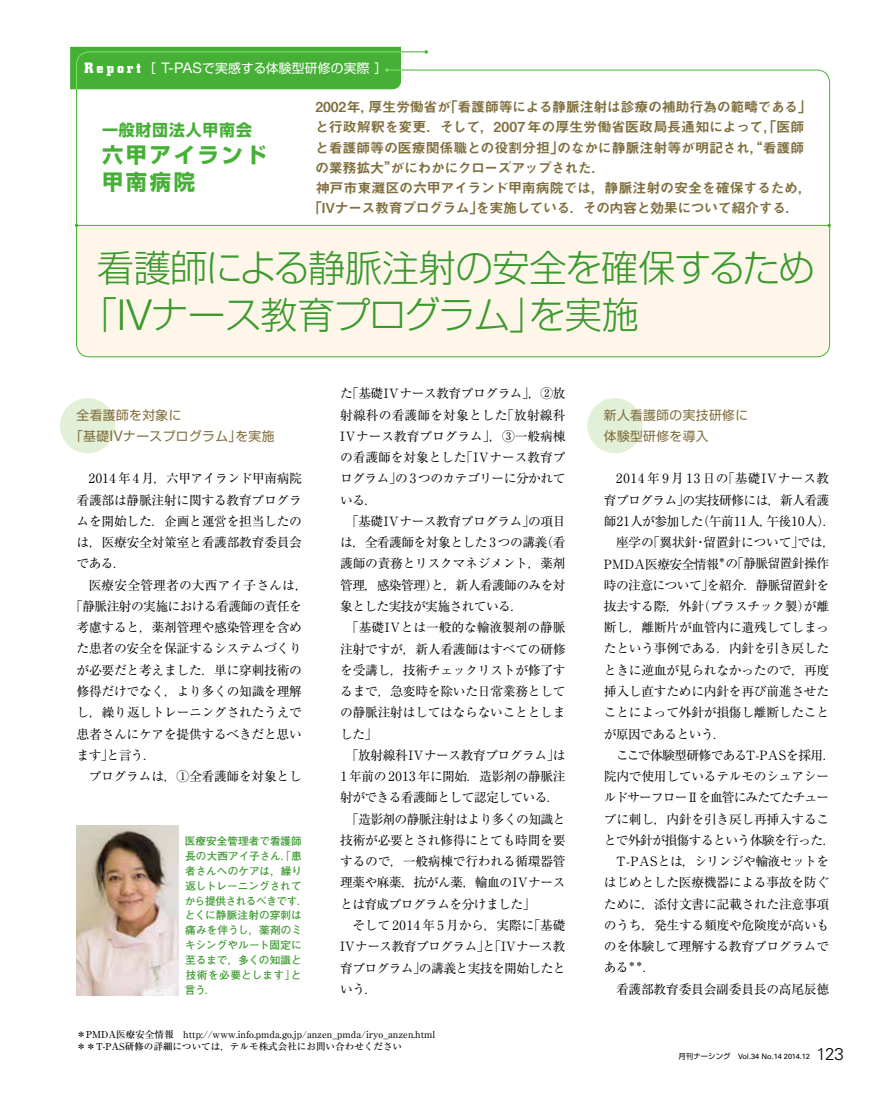
<style>
.page{position:relative;width:893px;height:1093px;background:#fff}
.page>*{position:absolute;margin:0;border:0;box-sizing:border-box;transform-origin:0 0}
.t1{font:300 37.2px/46.8px "Shin Go Pro";letter-spacing:-.03em;color:#3a9a2d}
.t2{font:700 21.3px/26.5px "Shin Go Pro";letter-spacing:.125em;color:#45b035}
.t3{font:300 16.95px "Univers LT Std";color:#000}
.t4{font:700 15.9px "Shin Go Pro";letter-spacing:.05em;color:#45b035}
.t5{font:13.8px "Midashi Go Pro MB31";letter-spacing:-.025em;color:#806f3e}
.t6{font:13.8px "Midashi Go Pro MB31";letter-spacing:-.045em;color:#806f3e}
.t7{font:12.75px/21.3px "Ryumin Pro";letter-spacing:-.02em;color:#000;text-align:justify}
.t8{font:12.75px "Ryumin Pro";letter-spacing:-.045em;color:#000}
.t9{font:12.75px "Ryumin Pro";letter-spacing:-.04em;color:#000}
.t10{font:12.75px "Ryumin Pro";letter-spacing:.01em;color:#000}
.t11{font:12.75px/21.3px "Shin Go Pro";letter-spacing:.03em;color:#806f3e}
.t12{font:12.75px "Shin Go Pro";letter-spacing:.02em;color:#fff}
.t13{font:12.75px "Ryumin Pro";letter-spacing:.075em;color:#000}
.t14{font:12.75px "Ryumin Pro";letter-spacing:-.075em;color:#000}
.t15{font:700 10.65px/14.9px "Futo Go B101 Pro";color:#3a9a2d}
.t16{font:500 9.6px/12.8px "Ryumin Pro";color:#000}
.t17{font:7.5px "Univers LT Std";letter-spacing:-.015em;color:#000}
.s1{font-family:"City";font-weight:700;font-size:14.85px}
.s2{font-family:"Helvetica Neue LT Std";font-size:14.7px}
.s3{font-family:"Helvetica Neue LT Std";font-size:42.75px}
.s4{font-family:"Shin Go Pro"}
</style>
<div class="page">
<svg style="left:76px;top:51px;width:754px;height:307px"></svg>
<svg style="left:425px;top:50px;width:3px;height:4px"></svg>
<div style="left:60px;top:398px;width:55px;height:55px;background:#e3f0d8;border-radius:50%"></div>
<div style="left:587px;top:398px;width:55px;height:55px;background:#e3f0d8;border-radius:50%"></div>
<hr style="left:77px;top:225px;width:752px;height:1px;background:#45b035">
<img style="left:77px;top:825px;width:102px;height:170px">
<div style="left:70px;top:47px;width:331px;height:42px;background:#45b035"></div>
<p class="t12" style="left:85px;top:58px;width:304px"><span class="s1">R e p o r t</span> ［ <span class="s2">T-PAS</span>で実感する体験型研修の実際］</p>
<p class="t4" style="left:102px;top:118px;width:151px">一般財団法人甲南会</p>
<h2 class="t2" style="left:102px;top:140px;width:166px">六甲アイランド甲南病院</h2>
<p class="t5" style="left:315px;top:96px;width:498px">2002年，厚生労働省が「看護師等による静脈注射は診療の補助行為の範疇である」</p>
<p class="t5" style="left:315px;top:116px;width:491px">と行政解釈を変更．そして，2007 年の厚生労働省医政局長通知によって，「医師</p>
<p class="t5" style="left:315px;top:136px;width:491px">と看護師等の医療関係職との役割分担」のなかに静脈注射等が明記され，“看護師</p>
<p class="t6" style="left:315px;top:156px;width:292px">の業務拡大”がにわかにクローズアップされた．</p>
<p class="t5" style="left:316px;top:177px;width:498px">神戸市東灘区の六甲アイランド甲南病院では，静脈注射の安全を確保するため，</p>
<p class="t6" style="left:308px;top:197px;width:493px">「IVナース教育プログラム」を実施している．その内容と効果について紹介する．</p>
<h1 class="t1" style="left:80px;top:240px;width:737px;text-indent:17px">看護師による静脈注射の安全を確保するため「<span class="s3">IV</span>ナース教育プログラム」を実施</h1>
<p class="t11" style="left:70px;top:402px;width:206px;text-indent:6px">全看護師を対象に<br>「基礎<span class="s2">IV</span>ナースプログラム」を実施</p>
<p class="t7" style="left:77px;top:467px;width:227px;text-indent:12px">2014年 4 月，六甲アイランド甲南病院看護部は静脈注射に関する教育プログラムを開始した．企画と運営を担当したのは，医療安全対策室と看護部教育委員会である．</p>
<p class="t10" style="left:89px;top:575px;width:221px">医療安全管理者の大西アイ子さんは，</p>
<p class="t8" style="left:70px;top:596px;width:233px">「静脈注射の実施における看護師の責任を</p>
<p class="t7" style="left:77px;top:616px;width:227px">考慮すると，薬剤管理や感染管理を含め</p>
<p class="t7" style="left:77px;top:637px;width:227px">た患者の安全を保証するシステムづくり</p>
<p class="t7" style="left:77px;top:658px;width:227px">が必要だと考えました．単に穿刺技術の</p>
<p class="t7" style="left:77px;top:680px;width:227px">修得だけでなく，より多くの知識を理解</p>
<p class="t7" style="left:77px;top:701px;width:227px">し，繰り返しトレーニングされたうえで</p>
<p class="t7" style="left:77px;top:722px;width:227px">患者さんにケアを提供するべきだと思い</p>
<p class="t7" style="left:77px;top:743px;width:81px">ます」と言う．</p>
<p class="t7" style="left:89px;top:765px;width:215px">プログラムは，①全看護師を対象とし</p>
<p class="t15" style="left:185px;top:832px;width:125px">医療安全管理者で看護師長の大西アイ子さん．「患者さんへのケアは，繰り返しトレーニングされてから提供されるべきです．とくに静脈注射の穿刺は痛みを伴うし，薬剤のミキシングやルート固定に至るまで，多くの知識と技術を必要とします」と言う．</p>
<p class="t9" style="left:340px;top:383px;width:227px">た「基礎IVナース教育プログラム」，②放</p>
<p class="t10" style="left:340px;top:405px;width:227px">射線科の看護師を対象とした「放射線科</p>
<p class="t7" style="left:340px;top:424px;width:227px">IVナース教育プログラム」，③一般病棟</p>
<p class="t7" style="left:340px;top:446px;width:227px">の看護師を対象とした「IVナース教育プ</p>
<p class="t9" style="left:340px;top:468px;width:227px">ログラム」の 3 つのカテゴリーに分かれて</p>
<p class="t7" style="left:340px;top:488px;width:39px">いる．</p>
<p class="t9" style="left:346px;top:511px;width:221px">「基礎IVナース教育プログラム」の項目</p>
<p class="t9" style="left:340px;top:532px;width:227px">は，全看護師を対象とした 3 つの講義（看</p>
<p class="t7" style="left:340px;top:552px;width:227px">護師の責務とリスクマネジメント，薬剤</p>
<p class="t8" style="left:340px;top:575px;width:227px">管理，感染管理）と，新人看護師のみを対</p>
<p class="t8" style="left:340px;top:596px;width:184px">象とした実技が実施されている．</p>
<p class="t7" style="left:346px;top:616px;width:221px">「基礎IVとは一般的な輸液製剤の静脈</p>
<p class="t7" style="left:340px;top:637px;width:227px">注射ですが，新人看護師はすべての研修</p>
<p class="t7" style="left:340px;top:658px;width:227px">を受講し，技術チェックリストが修了す</p>
<p class="t7" style="left:340px;top:680px;width:227px">るまで，急変時を除いた日常業務として</p>
<p class="t7" style="left:340px;top:701px;width:227px">の静脈注射はしてはならないこととしま</p>
<p class="t7" style="left:340px;top:722px;width:39px">した」</p>
<p class="t9" style="left:346px;top:745px;width:221px">「放射線科IVナース教育プログラム」は</p>
<p class="t9" style="left:341px;top:766px;width:226px">1 年前の 2013 年に開始．造影剤の静脈注</p>
<p class="t8" style="left:340px;top:787px;width:221px">射ができる看護師として認定している．</p>
<p class="t8" style="left:346px;top:809px;width:221px">「造影剤の静脈注射はより多くの知識と</p>
<p class="t7" style="left:340px;top:828px;width:227px">技術が必要とされ修得にとても時間を要</p>
<p class="t7" style="left:340px;top:850px;width:227px">するので，一般病棟で行われる循環器管</p>
<p class="t9" style="left:340px;top:872px;width:227px">理薬や麻薬，抗がん薬，輸血のIVナース</p>
<p class="t8" style="left:340px;top:894px;width:197px">とは育成プログラムを分けました」</p>
<p class="t7" style="left:352px;top:914px;width:215px">そして 2014 年 5 月から，実際に「基礎</p>
<p class="t8" style="left:340px;top:936px;width:227px">IVナース教育プログラム」と「IVナース教</p>
<p class="t8" style="left:340px;top:958px;width:227px">育プログラム」の講義と実技を開始したと</p>
<p class="t7" style="left:340px;top:977px;width:39px">いう．</p>
<p class="t16" style="left:77px;top:1027px;width:360px">＊PMDA医療安全情報　http://www.info.pmda.go.jp/anzen_pmda/iryo_anzen.html＊＊T-PAS研修の詳細については，テルモ株式会社にお問い合わせください</p>
<p class="t11" style="left:604px;top:403px;width:146px">新人看護師の実技研修に体験型研修を導入</p>
<p class="t13" style="left:616px;top:469px;width:215px">2014 年 9 月 13 日の「基礎IVナース教</p>
<p class="t8" style="left:604px;top:490px;width:227px">育プログラム」の実技研修には，新人看護</p>
<p class="t10" style="left:604px;top:511px;width:233px">師21人が参加した（午前11人，午後10人）．</p>
<p class="t7" style="left:616px;top:531px;width:221px">座学の「翼状針・留置針について」では，</p>
<p class="t8" style="left:604px;top:554px;width:227px">PMDA医療安全情報<sup>＊</sup>の「静脈留置針操作</p>
<p class="t8" style="left:604px;top:575px;width:227px">時の注意について」を紹介．静脈留置針を</p>
<p class="t7" style="left:604px;top:594px;width:227px">抜去する際，外針（プラスチック製）が離</p>
<p class="t7" style="left:604px;top:616px;width:227px">断し，離断片が血管内に遺残してしまっ</p>
<p class="t7" style="left:604px;top:637px;width:227px">たという事例である．内針を引き戻した</p>
<p class="t7" style="left:604px;top:658px;width:227px">ときに逆血が見られなかったので，再度</p>
<p class="t7" style="left:604px;top:680px;width:227px">挿入し直すために内針を再び前進させた</p>
<p class="t7" style="left:604px;top:701px;width:227px">ことによって外針が損傷し離断したこと</p>
<p class="t8" style="left:604px;top:724px;width:124px">が原因であるという．</p>
<p class="t8" style="left:616px;top:745px;width:221px">ここで体験型研修であるT-PASを採用．</p>
<p class="t7" style="left:604px;top:765px;width:227px">院内で使用しているテルモのシュアシー</p>
<p class="t14" style="left:604px;top:787px;width:227px">ルドサーフローⅡを血管にみたてたチュー</p>
<p class="t7" style="left:604px;top:807px;width:227px">ブに刺し，内針を引き戻し再挿入するこ</p>
<p class="t8" style="left:604px;top:830px;width:233px">とで外針が損傷するという体験を行った．</p>
<p class="t8" style="left:616px;top:851px;width:215px">T-PASとは，シリンジや輸液セットを</p>
<p class="t7" style="left:604px;top:871px;width:227px">はじめとした医療機器による事故を防ぐ</p>
<p class="t7" style="left:604px;top:892px;width:227px">ために，添付文書に記載された注意事項</p>
<p class="t7" style="left:604px;top:913px;width:227px">のうち，発生する頻度や危険度が高いも</p>
<p class="t7" style="left:604px;top:935px;width:227px">のを体験して理解する教育プログラムで</p>
<p class="t7" style="left:604px;top:956px;width:53px">ある<sup>＊＊</sup>．</p>
<p class="t7" style="left:616px;top:977px;width:215px">看護部教育委員会副委員長の高尾辰徳</p>
<p class="t17" style="left:678px;top:1052px;width:133px"><span class="s4">月刊ナーシング　</span>Vol.34 No.14 2014.12</p>
<h3 class="t3" style="left:816px;top:1044px;width:29px">123</h3>
</div>
